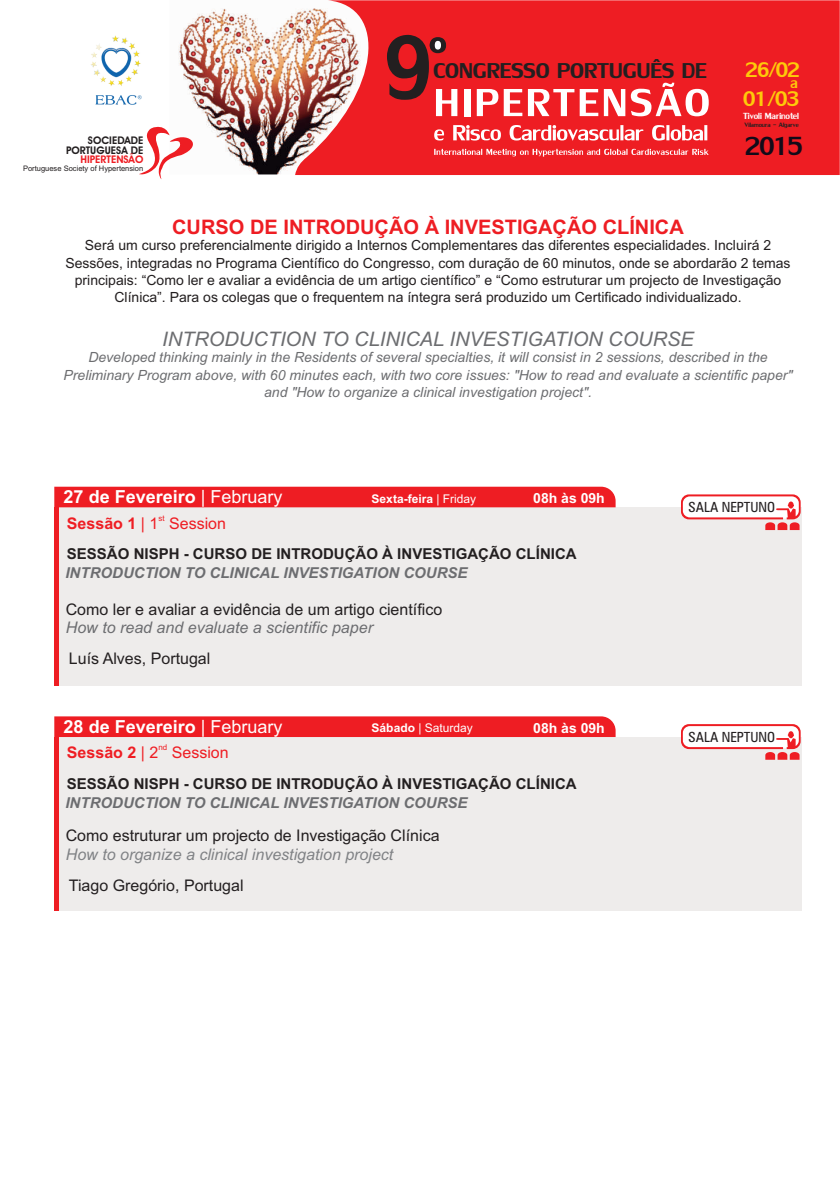
<style>
.page{position:relative;width:840px;height:1191px;background:#fff}
.page>*{position:absolute;margin:0;border:0;box-sizing:border-box;transform-origin:0 0}
.t1{font:137px "Lily UPC";color:#231f20;scale:.83 1}
.t2{font:67px "Lily UPC";color:#231f20;scale:1.1 1}
.t3{font:58.2px "Lily UPC";letter-spacing:.055em;color:#fff}
.t4{font:38.8px "Lily UPC";color:#120b19;scale:.91 1}
.t5{font:32px "Lily UPC";color:#231f20}
.t6{font:31.4px/29px "Lily UPC";letter-spacing:-.045em;color:#feca0a;scale:.92 1}
.t7{font:italic 20px "Arial";color:#6c6d70}
.t8{font:700 20px "Arial";color:#ee1d23}
.t9{font:700 18px "Arial";color:#fff}
.t10{font:16px "Arial";color:#231f20}
.t11{font:italic 16px "Arial";color:#808285}
.t12{font:italic 16px "Arial";color:#6c6d70}
.t13{font:16px "Arial";color:#ee1d23}
.t14{font:700 15px "Arial";color:#231f20}
.t15{font:italic 700 15px "Arial";color:#6c6d70}
.t16{font:14px/17.2px "Arial";color:#231f20;text-align:center}
.t17{font:italic 14px/17.2px "Arial";color:#6c6d70;text-align:center}
.t18{font:condensed 14px "Zurich BT";color:#231f20}
.t19{font:700 14px "Arial";color:#fff}
.t20{font:13.2px "Lily UPC";color:#fff}
.t21{font:700 12px "Arial";color:#fff}
.t22{font:12px "Arial";color:#fff}
.t23{font:700 10.6px/9.8px "Avant Garde IT Cby BT";color:#231f20;text-align:right}
.t24{font:700 10.6px "Avant Garde IT Cby BT";color:#ee1d23}
.t25{font:9.4px "Lily UPC";color:#231f20}
.t26{font:8px "Arial";color:#ee1d23}
.t27{font:7.6px "Arial";color:#231f20}
.s1{font-weight:400}
.s2{font-weight:700}
</style>
<div class="page">
<img style="left:178px;top:8px;width:117px;height:167px">
<svg style="left:295px;top:0;width:544px;height:175px;background:#eb2d31"></svg>
<svg style="left:139px;top:126px;width:67px;height:53px"></svg>
<img style="left:91px;top:36px;width:51px;height:69px">
<svg style="left:429px;top:38px;width:14px;height:14px"></svg>
<svg style="left:434px;top:149px;width:274px;height:8px;background:#f25b5f"></svg>
<svg style="left:434px;top:125px;width:273px;height:16px"></svg>
<div style="left:59px;top:507px;width:741px;height:178px;background:#eeeceb"></div>
<div style="left:59px;top:737px;width:741px;height:173px;background:#eeeceb"></div>
<div style="left:54px;top:507px;width:5px;height:178px;background:#ee1d23"></div>
<div style="left:54px;top:737px;width:5px;height:173px;background:#ee1d23"></div>
<div style="left:54px;top:487px;width:561px;height:20px;background:#ee1d23"></div>
<div style="left:54px;top:716px;width:561px;height:21px;background:#ee1d23"></div>
<svg style="left:681px;top:494px;width:119px;height:36px"></svg>
<svg style="left:681px;top:724px;width:119px;height:35px"></svg>
<p class="t23" style="left:66px;top:136px;width:79px">SOCIEDADE<br>PORTUGUESA DE</p>
<p class="t24" style="left:80px;top:155px;width:64px">HIPERTENSÃO</p>
<p class="t27" style="left:23px;top:165px;width:122px">Portuguese Society of Hypertension</p>
<h1 class="t1" style="left:382px;top:6px;width:63px">9</h1>
<h2 class="t2" style="left:429px;top:24px;width:17px">º</h2>
<h3 class="t5" style="left:433px;top:56px;width:275px">CONGRESSO PORTUGUÊS DE</h3>
<h3 class="t3" style="left:434px;top:77px;width:277px">HIPERTENSÃO</h3>
<h3 class="t6" style="left:742px;top:54px;width:64px">26 /02<sub>a<br></sub>01/03</h3>
<p class="t20" style="left:742px;top:110px;width:57px">Tivoli Marinotel</p>
<p class="t25" style="left:744px;top:120px;width:56px">Vilamoura - Algarve</p>
<h3 class="t4" style="left:744px;top:128px;width:65px">2015</h3>
<h3 class="t8" style="left:172px;top:219px;width:513px">CURSO DE INTRODUÇÃO À INVESTIGAÇÃO CLÍNICA</h3>
<p class="t16" style="left:65px;top:238px;width:726px">Será um curso preferencialmente dirigido a Internos Complementares das diferentes especialidades. Incluirá 2<br>Sessões, integradas no Programa Científico do Congresso, com duração de 60 minutos, onde se abordarão 2 temas principais: “Como ler e avaliar a evidência de um artigo científico” e “Como estruturar um projecto de Investigação Clínica”. Para os colegas que o frequentem na íntegra será produzido um Certificado individualizado.</p>
<h3 class="t7" style="left:162px;top:331px;width:533px">INTRODUCTION TO CLINICAL INVESTIGATION COURSE</h3>
<p class="t17" style="left:63px;top:350px;width:730px">Developed thinking mainly in the Residents of several specialties, it will consist in 2 sessions, described in the<br>Preliminary Program above, with 60 minutes each, with two core issues: "How to read and evaluate a scientific paper" and "How to organize a clinical investigation project".</p>
<p class="t9" style="left:64px;top:490px;width:220px">27 de Fevereiro <span class="s1">| February</span></p>
<p class="t26" style="left:158px;top:515px;width:8px">st</p>
<p class="t13" style="left:67px;top:517px;width:160px"><span class="s2">Sessão 1</span> | 1 Session</p>
<p class="t21" style="left:371px;top:494px;width:106px">Sexta-feira <span class="s1">| Friday</span></p>
<p class="t19" style="left:533px;top:493px;width:73px">08h às 09h</p>
<p class="t14" style="left:67px;top:548px;width:511px">SESSÃO NISPH - CURSO DE INTRODUÇÃO À INVESTIGAÇÃO CLÍNICA</p>
<p class="t15" style="left:65px;top:567px;width:403px">INTRODUCTION TO CLINICAL INVESTIGATION COURSE</p>
<p class="t10" style="left:66px;top:603px;width:378px">Como ler e avaliar a evidência de um artigo científico</p>
<p class="t12" style="left:66px;top:621px;width:308px">How to read and evaluate a scientific paper</p>
<p class="t10" style="left:69px;top:652px;width:143px">Luís Alves, Portugal</p>
<p class="t9" style="left:64px;top:720px;width:220px">28 de Fevereiro <span class="s1">| February</span></p>
<p class="t26" style="left:158px;top:744px;width:10px">nd</p>
<p class="t13" style="left:67px;top:747px;width:163px"><span class="s2">Sessão 2</span> | 2 Session</p>
<p class="t22" style="left:371px;top:723px;width:103px"><span class="s2">Sábado</span> | Saturday</p>
<p class="t19" style="left:533px;top:723px;width:73px">08h às 09h</p>
<p class="t14" style="left:67px;top:778px;width:511px">SESSÃO NISPH - CURSO DE INTRODUÇÃO À INVESTIGAÇÃO CLÍNICA</p>
<p class="t15" style="left:65px;top:797px;width:403px">INTRODUCTION TO CLINICAL INVESTIGATION COURSE</p>
<p class="t10" style="left:66px;top:829px;width:375px">Como estruturar um projecto de Investigação Clínica</p>
<p class="t11" style="left:66px;top:848px;width:329px">How to organize a clinical investigation project</p>
<p class="t10" style="left:69px;top:879px;width:176px">Tiago Gregório, Portugal</p>
<p class="t18" style="left:688px;top:502px;width:88px">SALA NEPTUNO</p>
<p class="t18" style="left:688px;top:731px;width:88px">SALA NEPTUNO</p>
</div>
